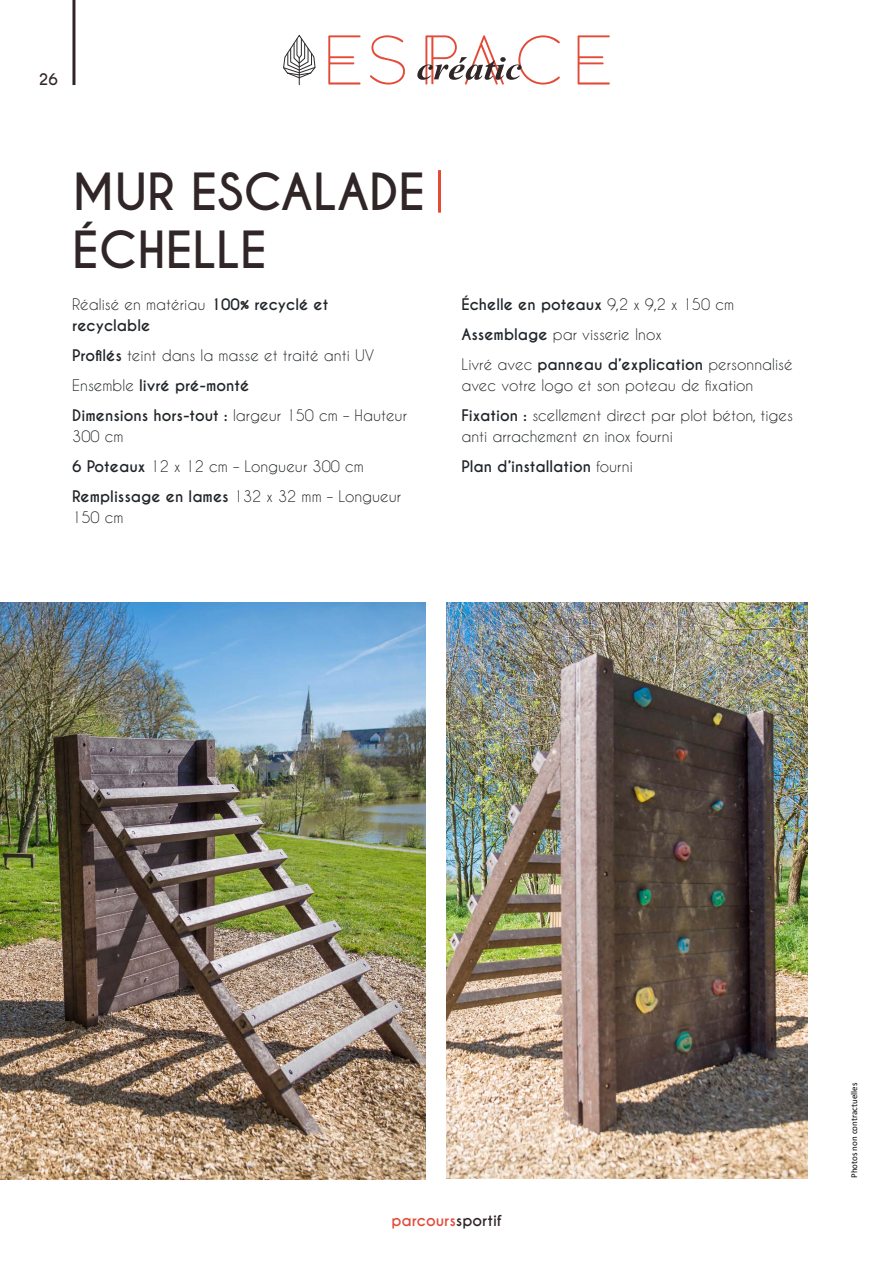
<style>
.page{position:relative;width:893px;height:1263px;background:#fff}
.page>*{position:absolute;margin:0;border:0;box-sizing:border-box;transform-origin:0 0}
.t1{font:700 48px/57.6px "Caviar Dreams";color:#302527}
.t2{font:15px/30px "Caviar Dreams";color:#202529}
.t3{font:700 15px/21px "Caviar Dreams";color:#202529}
.t4{font:700 15px "Caviar Dreams";color:#e34b38}
.t5{font:700 15px "Caviar Dreams";color:#302527}
.t6{font:9px "Calibri";color:#000}
.s1{font-weight:400}
.s2{font-weight:700}
.s3{color:#302527}
</style>
<div class="page">
<hr style="left:72px;top:0;width:3px;height:85px;background:#302527">
<svg style="left:328px;top:35px;width:32px;height:50px"></svg>
<svg style="left:370px;top:35px;width:35px;height:50px"></svg>
<svg style="left:578px;top:35px;width:32px;height:50px"></svg>
<svg style="left:283px;top:35px;width:33px;height:51px"></svg>
<svg style="left:417px;top:35px;width:143px;height:50px"></svg>
<img style="left:446px;top:603px;width:362px;height:575px">
<hr style="left:438px;top:170px;width:3px;height:43px;background:#e34b38">
<img style="left:0;top:603px;width:425px;height:576px">
<p class="t5" style="left:39px;top:70px;width:21px">26</p>
<h1 class="t1" style="left:72px;top:164px;width:354px">mur escalade échelle</h1>
<p class="t3" style="left:72px;top:295px;width:258px"><span class="s1">Réalisé en matériau</span> 100% recyclé et recyclable</p>
<p class="t2" style="left:72px;top:340px;width:336px"><span class="s2">Profilés</span> teint dans la masse et traité anti UV<br>Ensemble <span class="s2">livré pré-monté<br>Dimensions hors-tout :</span> largeur 150 cm – Hauteur</p>
<p class="t2" style="left:72px;top:421px;width:331px">300 cm<br><span class="s2">6 Poteaux</span> 12 x 12 cm – Longueur 300 cm<br><span class="s2">Remplissage en lames</span> 132 x 32 mm – Longueur</p>
<p class="t2" style="left:72px;top:502px;width:53px">150 cm</p>
<p class="t2" style="left:461px;top:289px;width:333px"><span class="s2">échelle en poteaux</span> 9,2 x 9,2 x 150 cm<br><span class="s2">Assemblage</span> par visserie Inox<br>Livré avec <span class="s2">panneau d’explication</span> personnalisé</p>
<p class="t2" style="left:461px;top:370px;width:333px">avec votre logo et son poteau de fixation<br><span class="s2">Fixation :</span> scellement direct par plot béton, tiges</p>
<p class="t2" style="left:461px;top:421px;width:213px">anti arrachement en inox fourni<br><span class="s2">Plan d’installation</span> fourni</p>
<p class="t4" style="left:391px;top:1211px;width:112px">parcours<span class="s3">sportif</span></p>
<p class="t6" style="left:849px;top:1178px;width:97px;rotate:-90deg">Photos non contractuelles</p>
</div>
